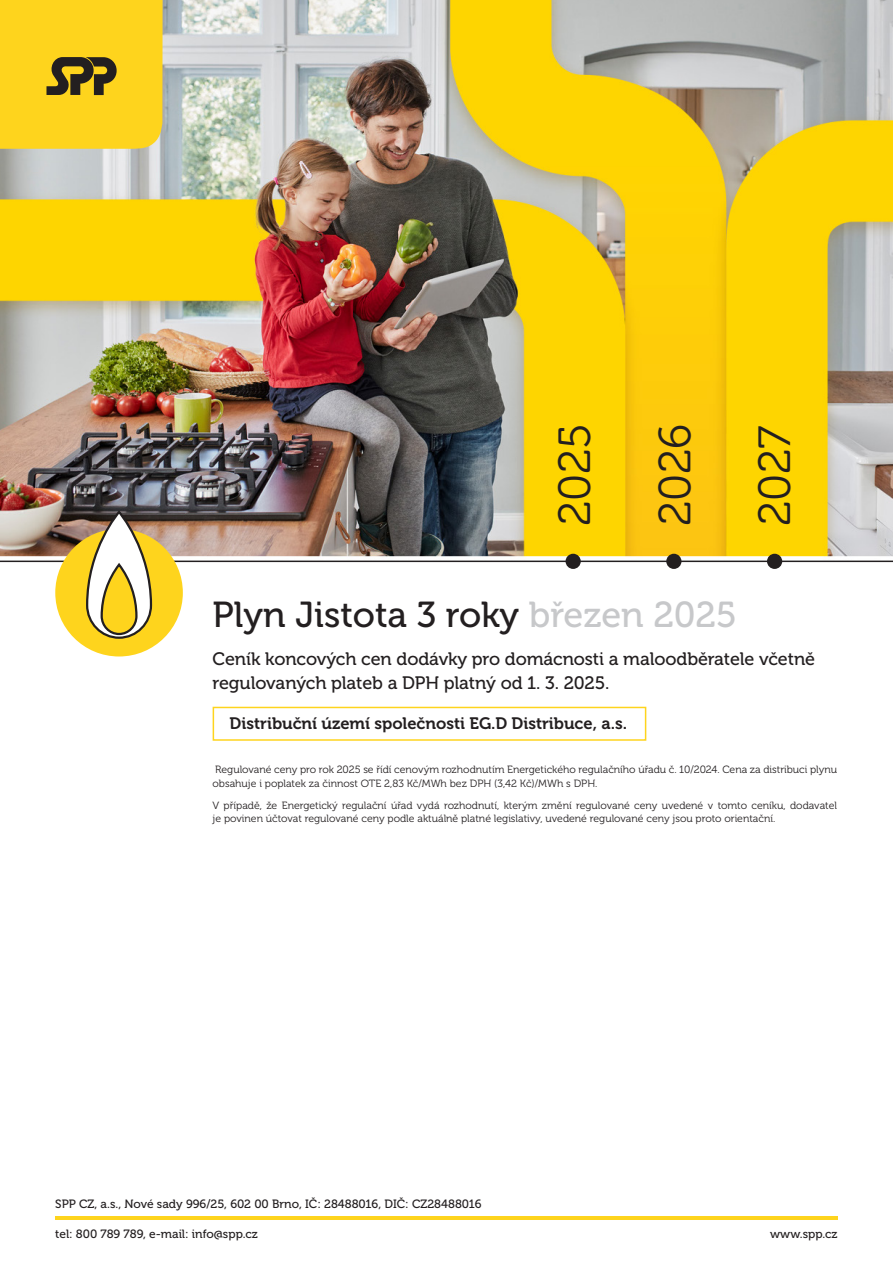
<style>
.page{position:relative;width:893px;height:1263px;background:#fff}
.page>*{position:absolute;margin:0;border:0;box-sizing:border-box;transform-origin:0 0}
.t1{font:45px "Museo 300";letter-spacing:-.005em;color:#231f20}
.t2{font:36px "Museo 500";color:#231f20}
.t3{font:18px/24px "Museo 500";letter-spacing:-.005em;color:#231f20}
.t4{font:16.5px "Museo 700";color:#231f20}
.t5{font:12px "Museo 500";color:#231f20}
.t6{font:10.5px/13.5px "Museo 300";color:#231f20}
.s1{color:#c7c8ca}
</style>
<div class="page">
<img style="left:0;top:0;width:893px;height:657px">
<svg style="left:0;top:0;width:163px;height:149px;background:#eec71e"></svg>
<hr style="left:55px;top:1216px;width:783px;height:3px;background:#fed41d">
<div style="left:213px;top:707px;width:433px;height:34px;border:2px solid #fed41d"></div>
<hr style="left:0;top:561px;width:893px;height:1px;background:#231f20">
<div style="left:566px;top:554px;width:15px;height:15px;background:#231f20;border-radius:50%"></div>
<div style="left:666px;top:554px;width:15px;height:15px;background:#231f20;border-radius:50%"></div>
<div style="left:767px;top:554px;width:15px;height:15px;background:#231f20;border-radius:50%"></div>
<div style="left:55px;top:529px;width:128px;height:127px;background:#fed41d;border-radius:50%"></div>
<svg style="left:85px;top:512px;width:68px;height:127px"></svg>
<p class="t1" style="left:550px;top:526px;width:104px;rotate:-90deg">2025</p>
<p class="t1" style="left:651px;top:526px;width:104px;rotate:-90deg">2026</p>
<p class="t1" style="left:750px;top:526px;width:102px;rotate:-90deg">2027</p>
<p class="t2" style="left:213px;top:595px;width:526px">Plyn Jistota 3 roky <span class="s1">březen 2025</span></p>
<p class="t3" style="left:213px;top:647px;width:604px">Ceník koncových cen dodávky pro domácnosti a maloodběratele včetně regulovaných plateb a DPH platný od 1. 3. 2025.</p>
<p class="t4" style="left:230px;top:714px;width:399px">Distribuční území společnosti EG.D Distribuce, a.s.</p>
<p class="t6" style="left:213px;top:763px;width:626px">Regulované ceny pro rok 2025 se řídí cenovým rozhodnutím Energetického regulačního úřadu č. 10/2024. Cena za distribuci plynu obsahuje i poplatek za činnost OTE 2,83 Kč/MWh bez DPH (3,42 Kč)/MWh s DPH.</p>
<p class="t6" style="left:213px;top:799px;width:626px">V případě, že Energetický regulační úřad vydá rozhodnutí, kterým změní regulované ceny uvedené v tomto ceníku, dodavatel je povinen účtovat regulované ceny podle aktuálně platné legislativy, uvedené regulované ceny jsou proto orientační.</p>
<p class="t5" style="left:55px;top:1197px;width:428px">SPP CZ, a.s., Nové sady 996/25, 602 00 Brno, IČ: 28488016, DIČ: CZ28488016</p>
<p class="t5" style="left:55px;top:1227px;width:204px">tel: 800 789 789, e-mail: info@spp.cz</p>
<p class="t5" style="left:770px;top:1227px;width:69px">www.spp.cz</p>
</div>
